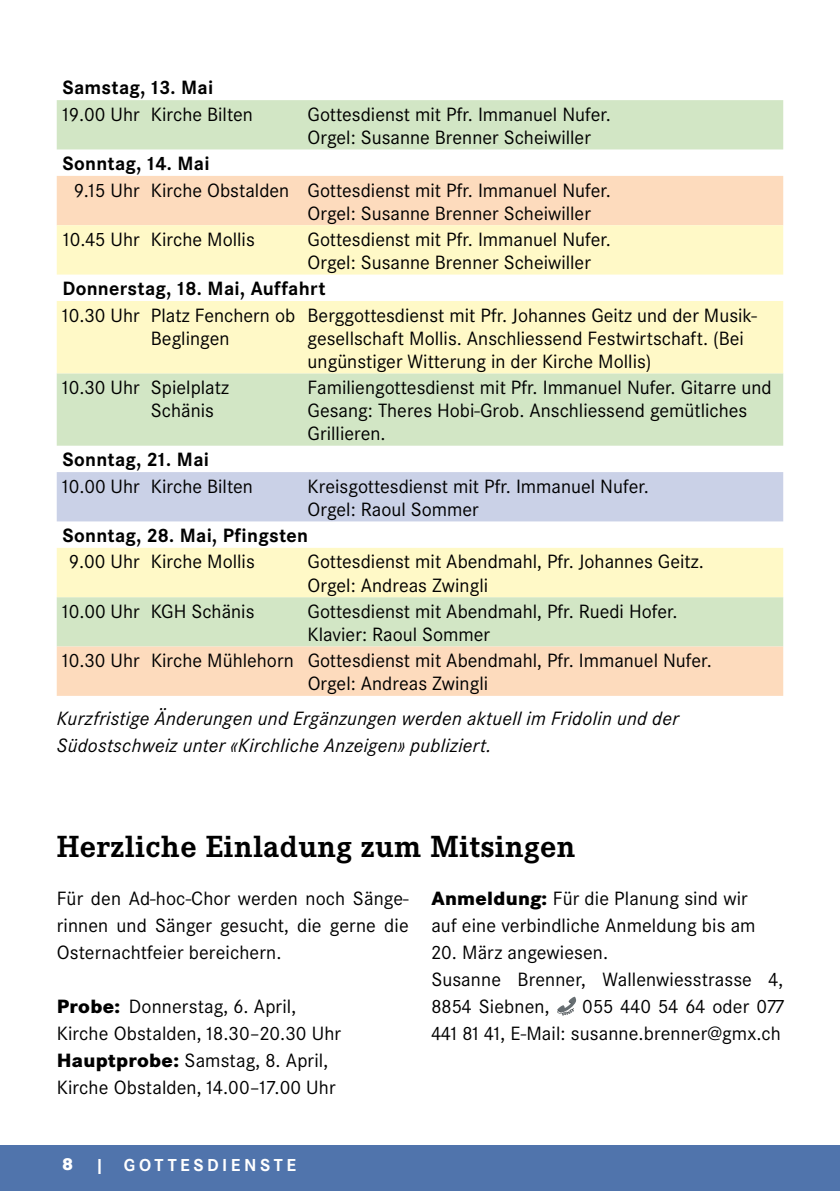
<style>
.page{position:relative;width:840px;height:1191px;background:#fff}
.page>*{position:absolute;margin:0;border:0;box-sizing:border-box;transform-origin:0 0}
.t1{font:700 30px "Corporate EBQ";letter-spacing:.015em;color:#000}
.t2{font:20px/23px "Corporate S";color:#000}
.t3{font:italic 20px/27px "Corporate S";letter-spacing:.015em;color:#000}
.t4{font:700 20px "Corporate S";letter-spacing:.015em;color:#000}
.t5{font:700 18px "Corporate S";letter-spacing:.195em;color:#fff}
.s1{font-weight:800}
</style>
<div class="page">
<div style="left:0;top:1145px;width:839px;height:46px;background:#5074ac"></div>
<div style="left:57px;top:100px;width:725px;height:50px;background:#d2e6c5"></div>
<svg style="left:57px;top:176px;width:725px;height:520px;background:#eedebf"></svg>
<svg style="left:57px;top:225px;width:725px;height:372px;fill:#fff9c7"></svg>
<div style="left:57px;top:472px;width:725px;height:49px;background:#cad1e7"></div>
<p class="t4" style="left:62px;top:76px;width:152px">Samstag, 13. Mai</p>
<p class="t2" style="left:63px;top:103px;width:191px">19.00 Uhr Kirche Bilten</p>
<p class="t2" style="left:307px;top:103px;width:305px">Gottesdienst mit Pfr. Immanuel Nufer.<br>Orgel: Susanne Brenner Scheiwiller</p>
<p class="t4" style="left:62px;top:152px;width:148px">Sonntag, 14. Mai</p>
<p class="t2" style="left:307px;top:178px;width:305px;text-indent:-233px">9.15 Uhr Kirche Obstalden Gottesdienst mit Pfr. Immanuel Nufer.<br>Orgel: Susanne Brenner Scheiwiller</p>
<p class="t2" style="left:63px;top:228px;width:193px">10.45 Uhr Kirche Mollis</p>
<p class="t2" style="left:307px;top:228px;width:305px">Gottesdienst mit Pfr. Immanuel Nufer.<br>Orgel: Susanne Brenner Scheiwiller</p>
<p class="t4" style="left:62px;top:277px;width:264px">Donnerstag, 18. Mai, Auffahrt</p>
<p class="t2" style="left:151px;top:304px;width:146px;text-indent:-88px">10.30 Uhr Platz Fenchern ob<br>Beglingen</p>
<p class="t2" style="left:307px;top:304px;width:450px">Berggottesdienst mit Pfr. Johannes Geitz und der Musik&shy;gesellschaft Mollis. Anschliessend Festwirtschaft. (Bei ungünstiger Witterung in der Kirche Mollis)</p>
<p class="t2" style="left:151px;top:376px;width:80px;text-indent:-88px">10.30 Uhr Spielplatz<br>Schänis</p>
<p class="t2" style="left:307px;top:376px;width:465px">Familiengottesdienst mit Pfr. Immanuel Nufer. Gitarre und<br>Gesang: Theres Hobi-Grob. Anschliessend gemütliches<br>Grillieren.</p>
<p class="t4" style="left:62px;top:448px;width:148px">Sonntag, 21. Mai</p>
<p class="t2" style="left:62px;top:475px;width:192px">10.00 Uhr Kirche Bilten</p>
<p class="t2" style="left:307px;top:475px;width:342px">Kreisgottesdienst mit Pfr. Immanuel Nufer.<br>Orgel: Raoul Sommer</p>
<p class="t4" style="left:62px;top:524px;width:247px">Sonntag, 28. Mai, Pfingsten</p>
<p class="t2" style="left:69px;top:550px;width:187px">9.00 Uhr Kirche Mollis</p>
<p class="t2" style="left:307px;top:550px;width:397px">Gottesdienst mit Abendmahl, Pfr. Johannes Geitz.<br>Orgel: Andreas Zwingli</p>
<p class="t2" style="left:62px;top:600px;width:193px">10.00 Uhr KGH Schänis</p>
<p class="t2" style="left:307px;top:600px;width:371px">Gottesdienst mit Abendmahl, Pfr. Ruedi Hofer.<br>Klavier: Raoul Sommer</p>
<p class="t2" style="left:307px;top:649px;width:405px;text-indent:-245px">10.30 Uhr Kirche Mühlehorn Gottesdienst mit Abendmahl, Pfr. Immanuel Nufer.<br>Orgel: Andreas Zwingli</p>
<p class="t3" style="left:57px;top:705px;width:623px">Kurzfristige Änderungen und Ergänzungen werden aktuell im Fridolin und der<br>Südostschweiz unter «Kirchliche Anzeigen» publiziert.</p>
<h1 class="t1" style="left:57px;top:828px;width:520px">Herzliche Einladung zum Mitsingen</h1>
<p class="t2" style="left:431px;top:885px;width:325px;line-height:27px"><span class="s1">Anmeldung:</span> Für die Planung sind wir auf eine verbindliche Anmeldung bis am</p>
<p class="t2" style="left:431px;top:939px;width:353px;line-height:27px">20. März angewiesen.<br>Susanne Brenner, Wallenwiesstrasse 4,<br>8854 Siebnen,</p>
<p class="t2" style="left:57px;top:885px;width:353px;line-height:27px;text-align:justify">Für den Ad-hoc-Chor werden noch Sänge&shy;rinnen und Sänger gesucht, die gerne die Osternachtfeier bereichern.</p>
<p class="t2" style="left:431px;top:993px;width:353px;line-height:27px;text-align:right">055 440 54 64 oder 077<br>441 81 41, E-Mail: susanne.brenner@gmx.ch</p>
<p class="t2" style="left:57px;top:993px;width:285px;line-height:27px"><span class="s1">Probe:</span> Donnerstag, 6. April, Kirche Obstalden, 18.30–20.30 Uhr <span class="s1">Hauptprobe:</span> Samstag, 8. April, Kirche Obstalden, 14.00–17.00 Uhr</p>
<p class="t5" style="left:62px;top:1154px;width:235px"><span class="s1">8</span> | GOTTESDIENSTE</p>
</div>
